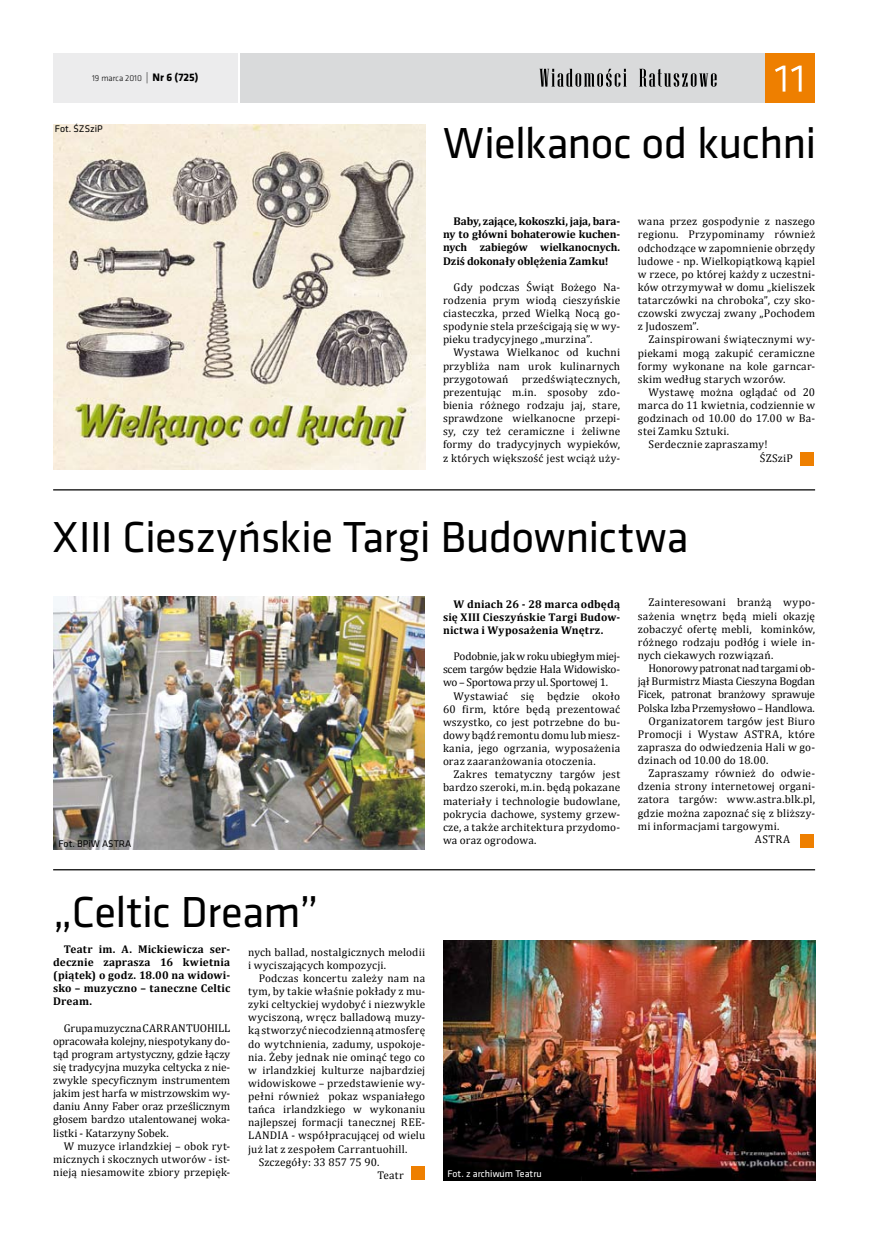
<style>
.page{position:relative;width:886px;height:1251px;background:#fff}
.page>*{position:absolute;margin:0;border:0;box-sizing:border-box;transform-origin:0 0}
.t1{font:45px "Klavika";letter-spacing:-.015em;color:#000}
.t2{font:11.25px/13.1px "Cambria";letter-spacing:.015em;color:#000;text-align:justify}
.t3{font:700 11.25px/13.1px "Cambria";letter-spacing:.01em;color:#000;text-align:justify}
.t4{font:11.25px "Cambria";letter-spacing:-.015em;color:#000}
.t5{font:11.25px "Cambria";letter-spacing:-.01em;color:#000}
.t6{font:11.25px "Cambria";letter-spacing:-.02em;color:#000}
.t7{font:10px "Klavika";color:#000}
.t8{font:10px "Klavika";color:#fff}
.t9{font:300 8.75px "Klavika";color:#000}
.s1{font-size:11.25px}
.s2{font-weight:700;font-size:11.25px}
</style>
<div class="page">
<div style="left:53px;top:53px;width:184px;height:50px;background:#ececed"></div>
<div style="left:240px;top:54px;width:574px;height:49px;background:#d9dadb"></div>
<svg style="left:639px;top:69px;width:78px;height:18px"></svg>
<svg style="left:539px;top:69px;width:87px;height:18px"></svg>
<div style="left:765px;top:54px;width:49px;height:49px;background:#ee7f00"></div>
<svg style="left:775px;top:66px;width:26px;height:26px"></svg>
<div style="left:801px;top:453px;width:13px;height:13px;background:#ee7f00"></div>
<img style="left:53px;top:124px;width:372px;height:345px">
<img style="left:443px;top:940px;width:372px;height:240px">
<img style="left:53px;top:596px;width:372px;height:253px">
<hr style="left:53px;top:489px;width:762px;height:1px;background:#000">
<hr style="left:53px;top:869px;width:762px;height:1px;background:#000">
<div style="left:801px;top:835px;width:13px;height:13px;background:#ee7f00"></div>
<div style="left:411px;top:1166px;width:13px;height:13px;background:#ee7f00"></div>
<p class="t9" style="left:92px;top:73px;width:108px">19 marca 2010 <span class="s1">|</span> <span class="s2">Nr 6 (725)</span></p>
<p class="t7" style="left:55px;top:122px;width:49px">Fot. ŚZSziP</p>
<h1 class="t1" style="left:443px;top:113px;width:375px">Wielkanoc od kuchni</h1>
<p class="t3" style="left:443px;top:215px;width:179px;text-indent:11px">Baby, zające, kokoszki, jaja, bara&shy;ny to główni bohaterowie kuchen&shy;nych zabiegów wielkanocnych.<br>Dziś dokonały oblężenia Zamku!</p>
<p class="t2" style="left:443px;top:280px;width:179px;text-indent:11px">Gdy podczas Świąt Bożego Na&shy;rodzenia prym wiodą cieszyńskie ciasteczka, przed Wielką Nocą go&shy;spodynie stela prześcigają się w wy&shy;pieku tradycyjnego „murzina”.</p>
<p class="t2" style="left:443px;top:346px;width:179px;text-indent:11px">Wystawa Wielkanoc od kuchni przybliża nam urok kulinarnych przygotowań przedświątecznych, prezentując m.in. sposoby zdo&shy;bienia różnego rodzaju jaj, stare, sprawdzone wielkanocne przepi&shy;sy, czy też ceramiczne i żeliwne formy do tradycyjnych wypieków, z których większość jest wciąż uży-</p>
<p class="t2" style="left:638px;top:215px;width:179px">wana przez gospodynie z naszego regionu. Przypominamy również odchodzące w zapomnienie obrzędy ludowe - np. Wielkopiątkową kąpiel w rzece, po której każdy z uczestni&shy;ków otrzymywał w domu „kieliszek tatarczówki na chroboka”, czy sko&shy;czowski zwyczaj zwany „Pochodem z Judoszem”.</p>
<p class="t2" style="left:638px;top:333px;width:179px;text-indent:11px">Zainspirowani świątecznymi wy&shy;piekami mogą zakupić ceramiczne formy wykonane na kole garncar&shy;skim według starych wzorów.</p>
<p class="t2" style="left:648px;top:385px;width:168px">Wystawę można oglądać od 20</p>
<p class="t2" style="left:638px;top:399px;width:179px">marca do 11 kwietnia, codziennie w</p>
<p class="t2" style="left:638px;top:412px;width:179px">godzinach od 10.00 do 17.00 w Ba-</p>
<p class="t2" style="left:638px;top:425px;width:93px">stei Zamku Sztuki.</p>
<p class="t2" style="left:648px;top:438px;width:120px">Serdecznie zapraszamy!</p>
<p class="t2" style="left:760px;top:451px;width:34px">ŚZSziP</p>
<h1 class="t1" style="left:52px;top:508px;width:638px">XIII Cieszyńskie Targi Budownictwa</h1>
<p class="t7" style="left:58px;top:837px;width:75px">Fot. BPiW ASTRA</p>
<p class="t3" style="left:443px;top:597px;width:179px;text-indent:11px">W dniach 26 - 28 marca odbędą się XIII Cieszyńskie Targi Budow&shy;nictwa i Wyposażenia Wnętrz.</p>
<p class="t2" style="left:443px;top:650px;width:179px;text-indent:11px">Podobnie, jak w roku ubiegłym miej&shy;scem targów będzie Hala Widowisko&shy;wo – Sportowa przy ul. Sportowej 1.</p>
<p class="t2" style="left:443px;top:689px;width:179px;text-indent:11px">Wystawiać się będzie około 60 firm, które będą prezentować wszystko, co jest potrzebne do bu&shy;dowy bądź remontu domu lub miesz&shy;kania, jego ogrzania, wyposażenia oraz zaaranżowania otoczenia.</p>
<p class="t2" style="left:443px;top:768px;width:179px;text-indent:11px">Zakres tematyczny targów jest bardzo szeroki, m.in. będą pokazane materiały i technologie budowlane, pokrycia dachowe, systemy grzew&shy;cze, a także architektura przydomo&shy;wa oraz ogrodowa.</p>
<p class="t2" style="left:638px;top:596px;width:179px;text-indent:11px">Zainteresowani branżą wypo&shy;sażenia wnętrz będą mieli okazję zobaczyć ofertę mebli, kominków, różnego rodzaju podłóg i wiele in&shy;nych ciekawych rozwiązań.</p>
<p class="t4" style="left:648px;top:662px;width:168px">Honorowy patronat nad targami ob-</p>
<p class="t5" style="left:638px;top:675px;width:179px">jął Burmistrz Miasta Cieszyna Bogdan</p>
<p class="t4" style="left:638px;top:688px;width:179px">Ficek, patronat branżowy sprawuje</p>
<p class="t6" style="left:638px;top:701px;width:178px">Polska Izba Przemysłowo – Handlowa.</p>
<p class="t2" style="left:648px;top:714px;width:168px">Organizatorem targów jest Biuro</p>
<p class="t2" style="left:638px;top:727px;width:179px">Promocji i Wystaw ASTRA, które</p>
<p class="t2" style="left:638px;top:740px;width:179px">zaprasza do odwiedzenia Hali w go-</p>
<p class="t2" style="left:638px;top:753px;width:132px">dzinach od 10.00 do 18.00.</p>
<p class="t2" style="left:648px;top:767px;width:168px">Zapraszamy również do odwie-</p>
<p class="t2" style="left:638px;top:780px;width:179px">dzenia strony internetowej organi-</p>
<p class="t2" style="left:638px;top:793px;width:179px">zatora targów: www.astra.blk.pl,</p>
<p class="t2" style="left:638px;top:806px;width:179px">gdzie można zapoznać się z bliższy-</p>
<p class="t2" style="left:638px;top:819px;width:143px">mi informacjami targowymi.</p>
<p class="t2" style="left:755px;top:832px;width:37px">ASTRA</p>
<h1 class="t1" style="left:53px;top:882px;width:267px">„Celtic Dream”</h1>
<p class="t3" style="left:53px;top:942px;width:179px;text-indent:11px">Teatr im. A. Mickiewicza ser&shy;decznie zaprasza 16 kwietnia (piątek) o godz. 18.00 na widowi&shy;sko – muzyczno – taneczne Celtic Dream.</p>
<p class="t2" style="left:53px;top:1021px;width:179px;text-indent:11px">Grupa muzyczna CARRANTUOHILL opracowała kolejny, niespotykany do&shy;tąd program artystyczny, gdzie łączy się tradycyjna muzyka celtycka z nie&shy;zwykle specyficznym instrumentem jakim jest harfa w mistrzowskim wy&shy;daniu Anny Faber oraz prześlicznym głosem bardzo utalentowanej woka&shy;listki - Katarzyny Sobek.</p>
<p class="t2" style="left:53px;top:1139px;width:179px;text-indent:11px">W muzyce irlandzkiej – obok ryt&shy;micznych i skocznych utworów - ist&shy;nieją niesamowite zbiory przepięk-</p>
<p class="t2" style="left:248px;top:945px;width:179px">nych ballad, nostalgicznych melodii i wyciszających kompozycji.</p>
<p class="t2" style="left:259px;top:971px;width:168px">Podczas koncertu zależy nam na</p>
<p class="t2" style="left:248px;top:984px;width:179px">tym, by takie właśnie pokłady z mu-</p>
<p class="t2" style="left:248px;top:998px;width:179px">zyki celtyckiej wydobyć i niezwykle</p>
<p class="t2" style="left:248px;top:1011px;width:179px">wyciszoną, wręcz balladową muzy-</p>
<p class="t2" style="left:248px;top:1024px;width:179px">ką stworzyć niecodzienną atmosferę</p>
<p class="t2" style="left:248px;top:1037px;width:179px">do wytchnienia, zadumy, uspokoje-</p>
<p class="t2" style="left:248px;top:1050px;width:179px">nia. Żeby jednak nie ominąć tego co</p>
<p class="t2" style="left:248px;top:1063px;width:179px">w irlandzkiej kulturze najbardziej</p>
<p class="t2" style="left:248px;top:1076px;width:179px">widowiskowe – przedstawienie wy-</p>
<p class="t2" style="left:248px;top:1089px;width:179px">pełni również pokaz wspaniałego</p>
<p class="t2" style="left:248px;top:1103px;width:179px">tańca irlandzkiego w wykonaniu</p>
<p class="t2" style="left:248px;top:1116px;width:179px">najlepszej formacji tanecznej REE-</p>
<p class="t2" style="left:248px;top:1129px;width:179px">LANDIA - współpracującej od wielu</p>
<p class="t2" style="left:248px;top:1142px;width:161px">już lat z zespołem Carrantuohill.</p>
<p class="t2" style="left:259px;top:1155px;width:122px">Szczegóły: 33 857 75 90.</p>
<p class="t2" style="left:377px;top:1168px;width:28px">Teatr</p>
<p class="t8" style="left:447px;top:1167px;width:96px">Fot. z archiwum Teatru</p>
</div>
